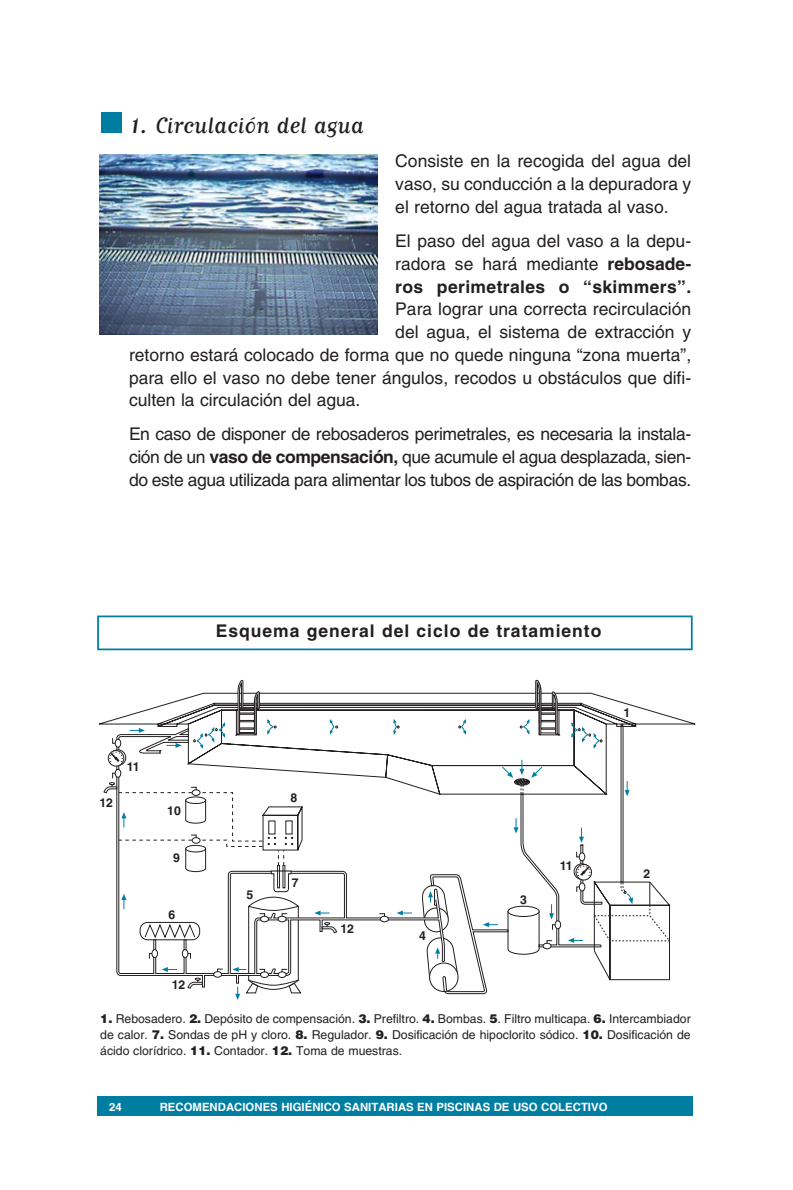
<style>
.page{position:relative;width:793px;height:1190px;background:#fff}
.page>*{position:absolute;margin:0;border:0;box-sizing:border-box;transform-origin:0 0}
.t1{font:26.25px "Matrix Script";color:#231f20}
.t2{font:17.5px/22.8px "Helvetica";color:#231f20;text-align:justify}
.t3{font:700 17.5px "Helvetica";letter-spacing:.055em;color:#231f20}
.t4{font:12.25px/15.8px "Helvetica";color:#231f20;text-align:justify}
.t5{font:700 12.25px "Helvetica";color:#231f20}
.t6{font:700 11.38px "Helvetica";color:#fff}
.s1{font-size:31.5px}
.s2{font-weight:700}
.s3{font-weight:900}
</style>
<div class="page">
<div style="left:101px;top:112px;width:21px;height:21px;background:#007ea2"></div>
<div style="left:97px;top:1096px;width:596px;height:20px;background:#007ea2"></div>
<img style="left:100px;top:155px;width:278px;height:180px">
<svg style="left:99px;top:693px;width:597px;height:78px"></svg>
<svg style="left:237px;top:679px;width:23px;height:49px"></svg>
<svg style="left:430px;top:726px;width:57px;height:269px"></svg>
<svg style="left:116px;top:728px;width:329px;height:259px"></svg>
<svg style="left:380px;top:916px;width:9px;height:6px"></svg>
<svg style="left:378px;top:913px;width:7px;height:4px"></svg>
<svg style="left:115px;top:769px;width:6px;height:9px"></svg>
<svg style="left:322px;top:922px;width:15px;height:11px"></svg>
<svg style="left:107px;top:728px;width:38px;height:38px"></svg>
<svg style="left:166px;top:743px;width:16px;height:5px"></svg>
<svg style="left:193px;top:723px;width:32px;height:25px"></svg>
<svg style="left:267px;top:720px;width:9px;height:14px"></svg>
<svg style="left:330px;top:720px;width:8px;height:14px"></svg>
<svg style="left:393px;top:719px;width:6px;height:15px"></svg>
<svg style="left:458px;top:720px;width:8px;height:14px"></svg>
<svg style="left:483px;top:679px;width:187px;height:303px"></svg>
<svg style="left:314px;top:911px;width:16px;height:5px"></svg>
<svg style="left:422px;top:885px;width:36px;height:95px"></svg>
<svg style="left:397px;top:911px;width:15px;height:5px"></svg>
<svg style="left:103px;top:772px;width:200px;height:228px"></svg>
<div style="left:97px;top:616px;width:595px;height:34px;border:2px solid #007ea2"></div>
<h1 class="t1" style="left:130px;top:116px;width:235px"><span class="s1">1.</span> Circulación del agua</h1>
<p class="t2" style="left:395px;top:152px;width:297px">Consiste en la recogida del agua del vaso, su conducción a la depuradora y el retorno del agua tratada al vaso.</p>
<p class="t2" style="left:395px;top:231px;width:297px">El paso del agua del vaso a la depu&shy;radora se hará mediante <span class="s2">rebosade&shy;ros perimetrales o “skimmers”.</span></p>
<p class="t2" style="left:395px;top:299px;width:297px">Para lograr una correcta recirculación</p>
<p class="t2" style="left:395px;top:322px;width:297px">del agua, el sistema de extracción y</p>
<p class="t2" style="left:129px;top:345px;width:564px">retorno estará colocado de forma que no quede ninguna “zona muerta”,</p>
<p class="t2" style="left:129px;top:368px;width:564px">para ello el vaso no debe tener ángulos, recodos u obstáculos que difi-</p>
<p class="t2" style="left:129px;top:390px;width:233px">culten la circulación del agua.</p>
<p class="t2" style="left:129px;top:425px;width:564px">En caso de disponer de rebosaderos perimetrales, es necesaria la instala&shy;ción de un <span class="s2">vaso de compensación,</span> que acumule el agua desplazada, sien&shy;do este agua utilizada para alimentar los tubos de aspiración de las bombas.</p>
<p class="t5" style="left:99px;top:798px;width:15px">12</p>
<p class="t5" style="left:127px;top:762px;width:14px">11</p>
<p class="t5" style="left:167px;top:806px;width:15px">10</p>
<p class="t5" style="left:173px;top:854px;width:8px">9</p>
<p class="t5" style="left:168px;top:910px;width:8px">6</p>
<p class="t5" style="left:172px;top:980px;width:15px">12</p>
<p class="t3" style="left:216px;top:625px;width:387px">Esquema general del ciclo de tratamiento</p>
<p class="t5" style="left:623px;top:709px;width:8px">1</p>
<p class="t5" style="left:246px;top:890px;width:8px">5</p>
<p class="t5" style="left:290px;top:794px;width:8px">8</p>
<p class="t5" style="left:292px;top:878px;width:8px">7</p>
<p class="t5" style="left:340px;top:924px;width:15px">12</p>
<p class="t5" style="left:419px;top:931px;width:8px">4</p>
<p class="t5" style="left:520px;top:895px;width:8px">3</p>
<p class="t5" style="left:560px;top:862px;width:14px">11</p>
<p class="t5" style="left:643px;top:870px;width:8px">2</p>
<p class="t4" style="left:100px;top:1012px;width:592px"><span class="s3">1.</span> Rebosadero. <span class="s3">2.</span> Depósito de compensación. <span class="s3">3.</span> Prefiltro. <span class="s3">4.</span> Bombas. <span class="s3">5</span>. Filtro multicapa. <span class="s3">6.</span> Intercambiador de calor. <span class="s3">7.</span> Sondas de pH y cloro. <span class="s3">8.</span> Regulador. <span class="s3">9.</span> Dosificación de hipoclorito sódico. <span class="s3">10.</span> Dosificación de ácido clorídrico. <span class="s3">11.</span> Contador. <span class="s3">12.</span> Toma de muestras.</p>
<p class="t6" style="left:109px;top:1103px;width:14px">24</p>
<p class="t6" style="left:160px;top:1103px;width:449px">RECOMENDACIONES HIGIÉNICO SANITARIAS EN PISCINAS DE USO COLECTIVO</p>
</div>
